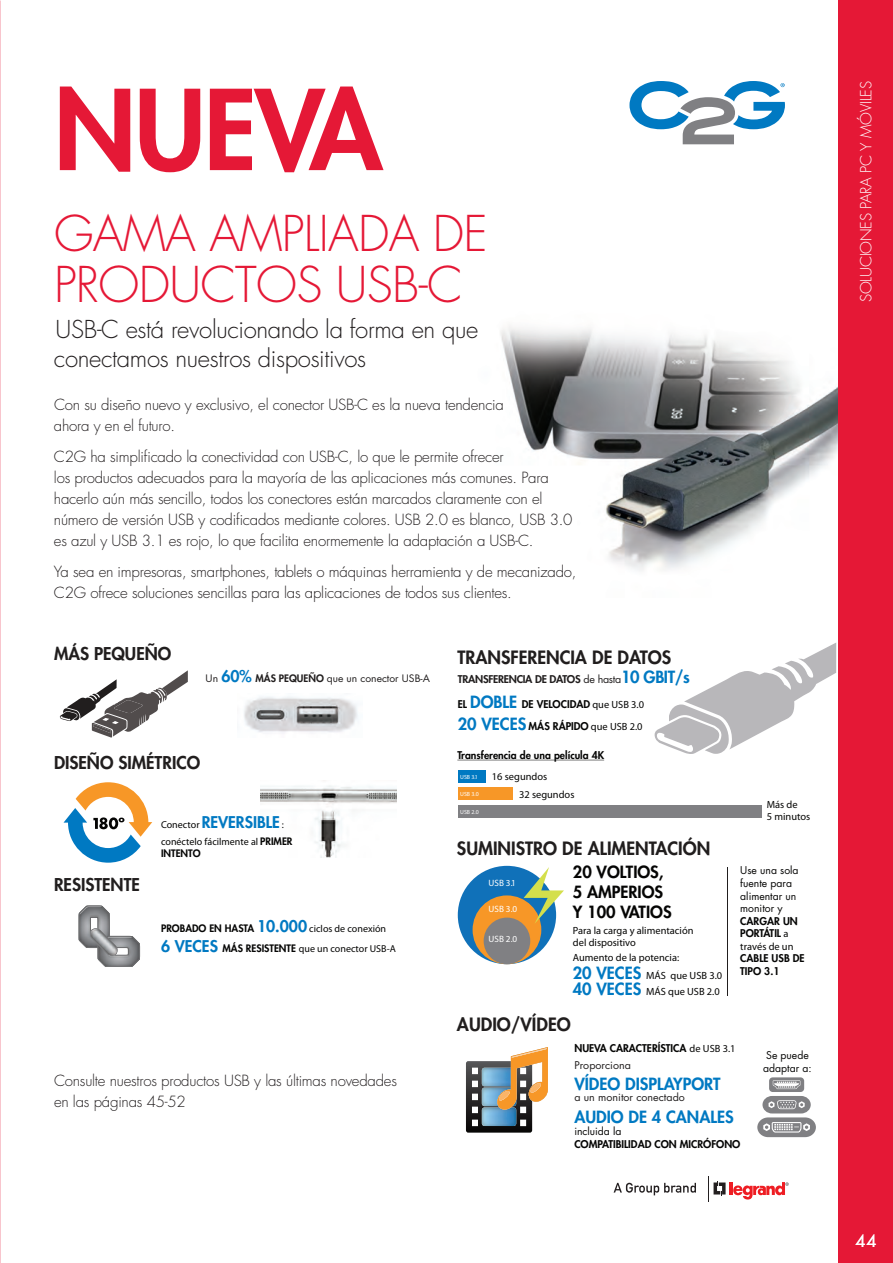
<style>
.page{position:relative;width:893px;height:1263px;background:#fff}
.page>*{position:absolute;margin:0;border:0;box-sizing:border-box;transform-origin:0 0}
.Note{font:800 108px "Futura Std";letter-spacing:-.015em;color:#e51836}
.Note-2{font:300 48px/51px "Futura Std";letter-spacing:-.015em;color:#e51836}
.Note-3{font:300 24px/28.8px "Futura Std";letter-spacing:-.015em;color:#231f20}
.t1{font:800 17.85px "Futura Std";color:#211e1e}
.t2{font:800 17.25px "Futura Std";color:#211e1e}
.Contact_Info__Number{font:16.5px "Futura Std";color:#fff}
.t3{font:800 16.35px "Futura Std";color:#0079c2}
.t4{font:800 16.35px/19.6px "Futura Std";color:#050504}
.t5{font:800 15.75px "Futura Std";color:#0079c2}
.Note-4{font:300 15px/21px "Futura Std";letter-spacing:-.015em;color:#231f20}
.Note-5{font:300 15px "Futura Std";letter-spacing:-.015em;color:#fff}
.t6{font:800 10.35px/21.6px "Futura Std";color:#050504}
.t7{font:500 10.35px/12.5px "Futura Std";color:#050504}
.t8{font:10.35px/12.5px "Futura Std";color:#050504}
.t9{font:800 10.35px "Futura Std";letter-spacing:-.025em;color:#211e1e}
.t10{font:10.35px "Futura Std";color:#211e1e}
.t11{font:500 10.05px/12px "Futura Std";color:#050504}
.t12{font:10.05px "Futura Std";color:#211e1e}
.t13{font:700 9.15px "Futura Std";color:#fff}
.t14{font:700 6px "Futura Std";color:#fff}
.s1{font-weight:800;font-size:15.75px;color:#0079c2}
.s2{font-weight:800}
.s3{font-weight:500;font-size:10.05px;color:#050504}
.s4{font-size:16.35px;color:#0079c2}
.s5{font-weight:500}
.s6{font-weight:400}
.s7{font-weight:800;font-size:16.35px;color:#0079c2}
</style>
<div class="page">
<img style="left:500px;top:281px;width:339px;height:317px">
<div style="left:839px;top:0;width:54px;height:1263px;background:#e51836"></div>
<svg style="left:614px;top:1183px;width:82px;height:12px"></svg>
<svg style="left:708px;top:1176px;width:81px;height:26px"></svg>
<svg style="left:629px;top:81px;width:156px;height:63px"></svg>
<div style="left:458px;top:805px;width:303px;height:12px;background:#808083"></div>
<div style="left:458px;top:787px;width:54px;height:13px;background:#f79727"></div>
<div style="left:458px;top:770px;width:27px;height:13px;background:#0079c2"></div>
<svg style="left:457px;top:760px;width:147px;height:1px"></svg>
<svg style="left:655px;top:643px;width:181px;height:111px"></svg>
<svg style="left:466px;top:1047px;width:82px;height:85px"></svg>
<hr style="left:727px;top:867px;width:1px;height:129px;background:#211e1e">
<div style="left:458px;top:866px;width:98px;height:98px;background:#1071b9;border-radius:50%"></div>
<div style="left:473px;top:895px;width:68px;height:69px;background:#f79727;border-radius:50%"></div>
<div style="left:484px;top:917px;width:46px;height:47px;background:#808083;border-radius:50%"></div>
<svg style="left:524px;top:867px;width:40px;height:57px"></svg>
<svg style="left:757px;top:1077px;width:59px;height:60px"></svg>
<svg style="left:64px;top:782px;width:88px;height:81px"></svg>
<img style="left:261px;top:785px;width:136px;height:72px">
<svg style="left:60px;top:670px;width:128px;height:67px"></svg>
<img style="left:244px;top:697px;width:114px;height:36px">
<svg style="left:79px;top:905px;width:61px;height:62px"></svg>
<p class="Note" style="left:54px;top:62px;width:330px">NUEVA</p>
<p class="Note-2" style="left:54px;top:210px;width:435px">GAMA AMPLIADA DE<br>PRODUCTOS USB-C</p>
<p class="Note-3" style="left:54px;top:315px;width:426px">USB-C está revolucionando la forma en que conectamos nuestros dispositivos</p>
<p class="Note-4" style="left:54px;top:394px;width:451px">Con su diseño nuevo y exclusivo, el conector USB-C es la nueva tendencia ahora y en el futuro.</p>
<p class="Note-4" style="left:54px;top:446px;width:520px">C2G ha simplificado la conectividad con USB-C, lo que le permite ofrecer<br>los productos adecuados para la mayoría de las aplicaciones más comunes. Para hacerlo aún más sencillo, todos los conectores están marcados claramente con el número de versión USB y codificados mediante colores. USB 2.0 es blanco, USB 3.0 es azul y USB 3.1 es rojo, lo que facilita enormemente la adaptación a USB-C.</p>
<p class="Note-4" style="left:54px;top:561px;width:524px">Ya sea en impresoras, smartphones, tablets o máquinas herramienta y de mecanizado,<br>C2G ofrece soluciones sencillas para las aplicaciones de todos sus clientes.</p>
<p class="t2" style="left:54px;top:642px;width:119px">MÁS PEQUEÑO</p>
<p class="t12" style="left:206px;top:672px;width:226px">Un <span class="s1">60%</span> <span class="s2">MÁS PEQUEÑO</span> que un conector USB-A</p>
<p class="t2" style="left:54px;top:751px;width:148px">DISEÑO SIMÉTRICO</p>
<p class="t2" style="left:54px;top:873px;width:87px">RESISTENTE</p>
<p class="t5" style="left:161px;top:812px;width:124px"><span class="s3">Conector</span> REVERSIBLE <span class="s3">:</span></p>
<p class="t11" style="left:161px;top:836px;width:133px">conéctelo fácilmente al <span class="s2">PRIMER<br>INTENTO</span></p>
<p class="t11" style="left:161px;top:918px;width:236px;line-height:20.1px"><span class="s2">PROBADO EN HASTA</span> <span class="s1">10.000</span> ciclos de conexión<br><span class="s1">6 VECES</span> <span class="s2">MÁS RESISTENTE</span> que un conector USB-A</p>
<p class="Note-4" style="left:54px;top:1070px;width:344px">Consulte nuestros productos USB y las últimas novedades en las páginas 45-52</p>
<p class="t1" style="left:457px;top:646px;width:215px">TRANSFERENCIA DE DATOS</p>
<p class="t6" style="left:458px;top:694px;width:188px">EL <span class="s4">DOBLE</span> DE VELOCIDAD <span class="s5">que USB 3.0<br></span><span class="s4">20 VECES</span> MÁS RÁPIDO <span class="s5">que USB 2.0</span></p>
<p class="t9" style="left:458px;top:673px;width:233px">TRANSFERENCIA DE DATOS <span class="s6">de hasta</span><span class="s4">10 GBIT/s</span></p>
<p class="t6" style="left:457px;top:744px;width:148px">Transferencia de una película 4K</p>
<p class="t14" style="left:460px;top:773px;width:19px">USB 3.1</p>
<p class="t7" style="left:492px;top:770px;width:57px">16 segundos</p>
<p class="t14" style="left:460px;top:790px;width:20px">USB 3.0</p>
<p class="t14" style="left:460px;top:808px;width:20px">USB 2.0</p>
<p class="t7" style="left:519px;top:788px;width:57px">32 segundos</p>
<p class="t1" style="left:457px;top:837px;width:255px">SUMINISTRO DE ALIMENTACIÓN</p>
<p class="t13" style="left:489px;top:877px;width:29px">USB 3.1</p>
<p class="t13" style="left:489px;top:904px;width:30px">USB 3.0</p>
<p class="t13" style="left:489px;top:933px;width:30px">USB 2.0</p>
<p class="t4" style="left:573px;top:862px;width:100px">20 VOLTIOS,<br>5 AMPERIOS<br>Y 100 VATIOS</p>
<p class="t7" style="left:573px;top:924px;width:122px">Para la carga y alimentación del dispositivo</p>
<p class="t7" style="left:573px;top:948px;width:151px;line-height:17.9px">Aumento de la potencia:<br><span class="s7">20 VECES</span> MÁS que USB 3.0</p>
<p class="t7" style="left:573px;top:985px;width:149px"><span class="s7">40 VECES</span> MÁS que USB 2.0</p>
<p class="t1" style="left:457px;top:1013px;width:115px">AUDIO/VÍDEO</p>
<p class="t7" style="left:767px;top:798px;width:45px">Más de<br>5 minutos</p>
<p class="t8" style="left:740px;top:864px;width:66px">Use una sola fuente para alimentar un monitor y<br><span class="s2">CARGAR UN<br>PORTÁTIL</span> <span class="s5">a través de un<br></span><span class="s2">CABLE USB DE<br>TIPO 3.1</span></p>
<p class="t6" style="left:574px;top:1038px;width:163px">NUEVA CARACTERÍSTICA <span class="s5">de USB 3.1</span></p>
<p class="t10" style="left:574px;top:1059px;width:58px">Proporciona</p>
<p class="t3" style="left:574px;top:1073px;width:148px">VÍDEO DISPLAYPORT</p>
<p class="t10" style="left:574px;top:1090px;width:112px">a un monitor conectado</p>
<p class="t3" style="left:574px;top:1106px;width:161px">AUDIO DE 4 CANALES</p>
<p class="t6" style="left:574px;top:1125px;width:168px;line-height:12.5px"><span class="s6">incluida la<br></span>COMPATIBILIDAD CON MICRÓFONO</p>
<p class="t8" style="left:763px;top:1049px;width:50px">Se puede adaptar a:</p>
<p class="Note-5" style="left:857px;top:302px;width:223px;rotate:-90deg">SOLUCIONES PARA PC Y MÓVILES</p>
<p class="Contact_Info__Number" style="left:855px;top:1230px;width:23px">44</p>
</div>
